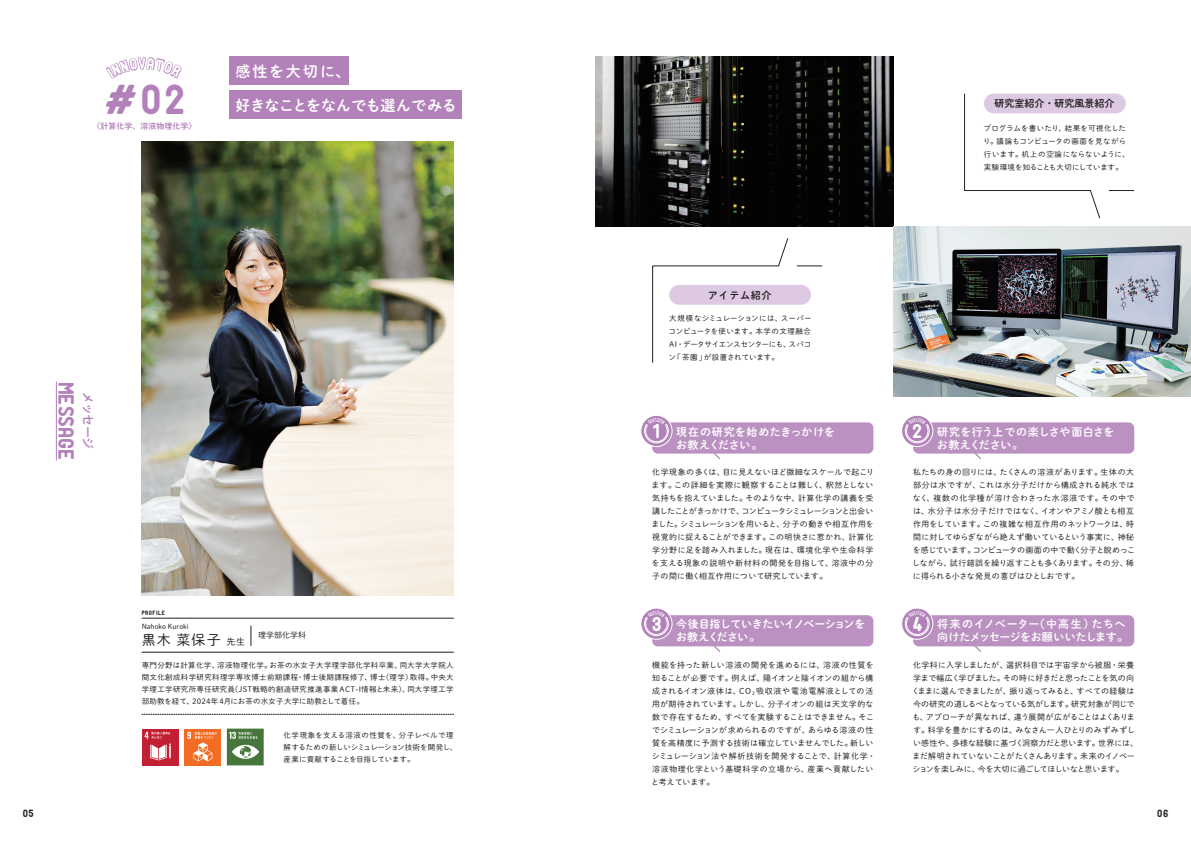
<style>
.page{position:relative;width:1191px;height:842px;background:#fff}
.page>*{position:absolute;margin:0;border:0;box-sizing:border-box;transform-origin:0 0}
.t1{font:40px "PTF NORDIC Round";color:#b281b9}
.t2{font:21px "PTF NORDIC Round";color:#b281b9}
.t3{font:19px "PTF NORDIC Round";color:#fff}
.t4{font:15px "Shuei M Go Std B";letter-spacing:-.005em;color:#fff}
.t5{font:14px "Shuei M Go Std L";color:#231f20}
.t6{font:12px "Shuei M Go Std B";letter-spacing:-.045em;color:#b281b9}
.t7{font:11px/13px "Shuei M Go Std B";letter-spacing:.005em;color:#fff}
.t8{font:11px/13px "Shuei M Go Std B";letter-spacing:-.045em;color:#fff}
.t9{font:11px/13px "Shuei M Go Std B";letter-spacing:-.015em;color:#fff}
.t10{font:11px/13px "Shuei M Go Std B";letter-spacing:.035em;color:#fff}
.t11{font:10px "Shuei M Go Std B";color:#231f20}
.t12{font:10px "PTF NORDIC Round";color:#231f20}
.t13{font:8px/13px "Shuei M Go Std L";color:#231f20;text-align:justify}
.t14{font:8px/13px "Shuei M Go Std L";letter-spacing:-.025em;color:#231f20}
.t15{font:8px/13px "Shuei M Go Std L";letter-spacing:.025em;color:#231f20}
.t16{font:8px "Shuei M Go Std B";color:#b281b9}
.t17{font:7.5px/13px "Shuei M Go Std L";letter-spacing:.015em;color:#231f20;text-align:justify}
.t18{font:7px "Shuei M Go Std L";color:#231f20}
.t19{font:6px "PTF NORDIC Round";letter-spacing:.08em;color:#231f20}
.s1{font-size:9px}
</style>
<div class="page">
<img style="left:142px;top:142px;width:312px;height:453px">
<img style="left:595px;top:57px;width:298px;height:170px">
<img style="left:893px;top:227px;width:298px;height:170px">
<hr style="left:56px;top:381px;width:1px;height:79px;background:#b281b9">
<div style="left:142px;top:729px;width:37px;height:36px;background:#c21f32"></div>
<svg style="left:145px;top:732px;width:26px;height:28px"></svg>
<div style="left:230px;top:57px;width:119px;height:28px;background:#b281b9"></div>
<div style="left:230px;top:91px;width:232px;height:28px;background:#b281b9"></div>
<hr style="left:142px;top:618px;width:311px;height:1px;background:#231f20">
<hr style="left:142px;top:652px;width:311px;height:1px;background:#231f20">
<svg style="left:142px;top:714px;width:311px;height:1px"></svg>
<svg style="left:251px;top:626px;width:1px;height:19px"></svg>
<div style="left:984px;top:94px;width:141px;height:19px;background:#dec9e2;border-radius:10px"></div>
<svg style="left:1109px;top:190px;width:24px;height:1px"></svg>
<svg style="left:964px;top:93px;width:136px;height:126px"></svg>
<div style="left:669px;top:285px;width:142px;height:20px;background:#dec9e2;border-radius:10px"></div>
<svg style="left:797px;top:265px;width:25px;height:1px"></svg>
<svg style="left:652px;top:238px;width:137px;height:125px"></svg>
<svg style="left:714px;top:454px;width:7px;height:6px"></svg>
<div style="left:652px;top:422px;width:221px;height:32px;background:#bb91c2;border-radius:6px"></div>
<svg style="left:641px;top:415px;width:31px;height:31px"></svg>
<div style="left:640px;top:415px;width:32px;height:32px;border:1px solid #fff;border-radius:50%"></div>
<div style="left:652px;top:615px;width:221px;height:31px;background:#bb91c2;border-radius:6px"></div>
<svg style="left:709px;top:646px;width:12px;height:6px"></svg>
<svg style="left:641px;top:608px;width:31px;height:31px"></svg>
<div style="left:640px;top:608px;width:32px;height:31px;border:1px solid #fff;border-radius:50%"></div>
<div style="left:913px;top:422px;width:221px;height:32px;background:#bb91c2;border-radius:6px"></div>
<svg style="left:970px;top:453px;width:12px;height:7px"></svg>
<svg style="left:901px;top:415px;width:32px;height:31px"></svg>
<div style="left:901px;top:415px;width:32px;height:32px;border:1px solid #fff;border-radius:50%"></div>
<svg style="left:970px;top:646px;width:12px;height:6px"></svg>
<div style="left:913px;top:615px;width:221px;height:31px;background:#bb91c2;border-radius:6px"></div>
<svg style="left:901px;top:608px;width:32px;height:31px"></svg>
<div style="left:901px;top:608px;width:32px;height:31px;border:1px solid #fff;border-radius:50%"></div>
<div style="left:227px;top:729px;width:37px;height:36px;background:#46763b"></div>
<svg style="left:232px;top:745px;width:27px;height:14px"></svg>
<svg style="left:229px;top:732px;width:29px;height:7px"></svg>
<div style="left:184px;top:729px;width:37px;height:36px;background:#f36c24"></div>
<svg style="left:187px;top:732px;width:30px;height:29px"></svg>
<svg style="left:644px;top:418px;width:24px;height:25px"></svg>
<svg style="left:644px;top:610px;width:24px;height:26px"></svg>
<svg style="left:905px;top:418px;width:24px;height:25px"></svg>
<svg style="left:905px;top:610px;width:24px;height:26px"></svg>
<h1 class="t1" style="left:104px;top:82px;width:83px">#02</h1>
<p class="t16" style="left:93px;top:120px;width:105px">〈計算化学、溶液物理化学〉</p>
<h3 class="t4" style="left:235px;top:60px;width:117px">感性を大切に、</h3>
<h3 class="t4" style="left:235px;top:94px;width:223px">好きなことをなんでも選んでみる</h3>
<h2 class="t2" style="left:75px;top:381px;width:80px;rotate:90deg">MESSAGE</h2>
<h3 class="t6" style="left:97px;top:392px;width:58px;rotate:90deg">メッセージ</h3>
<p class="t19" style="left:142px;top:610px;width:25px">PROFILE</p>
<p class="t18" style="left:142px;top:621px;width:48px">Nahoko Kuroki</p>
<h3 class="t5" style="left:142px;top:630px;width:105px">黒木 菜保子 <span class="s1">先生</span></h3>
<p class="t13" style="left:258px;top:628px;width:49px">理学部化学科</p>
<p class="t17" style="left:142px;top:659px;width:313px;line-height:12px">専門分野は計算化学、溶液物理化学。お茶の水女子大学理学部化学科卒業、同大学大学院人間文化創成科学研究科理学専攻博士前期課程・博士後期課程修了、博士（理学）取得。中央大学理工学研究所専任研究員（JST戦略的創造研究推進事業 ACT-I情報と未来）、同大学理工学部助教を経て、2024年 4月にお茶の水女子大学に助教として着任。</p>
<p class="t17" style="left:283px;top:729px;width:175px;line-height:12px;text-align:left">化学現象を支える溶液の性質を、分子レベルで理解するための新しいシミュレーション技術を開発し、産業に貢献することを目指しています。</p>
<p class="t11" style="left:708px;top:287px;width:65px">アイテム紹介</p>
<p class="t17" style="left:668px;top:311px;width:144px">大規模なシミュレーションには、スーパーコンピュータを使います。本学の文理融合AI・データサイエンスセンターにも、スパコン「茶園」が設置されています。</p>
<h3 class="t3" style="left:652px;top:423px;width:9px">1</h3>
<h3 class="t10" style="left:676px;top:425px;width:161px">現在の研究を始めたきっかけをお教えください。</h3>
<p class="t11" style="left:994px;top:96px;width:121px">研究室紹介・研究風景紹介</p>
<p class="t17" style="left:983px;top:121px;width:148px;text-align:left">プログラムを書いたり、結果を可視化したり。議論もコンピュータの画面を見ながら行います。机上の空論にならないように、実験環境を知ることも大切にしています。</p>
<h3 class="t3" style="left:912px;top:423px;width:12px">2</h3>
<h3 class="t9" style="left:937px;top:425px;width:179px">研究を行う上での楽しさや面白さをお教えください。</h3>
<p class="t13" style="left:651px;top:465px;width:224px">化学現象の多くは、目に見えないほど微細なスケールで起こります。この詳細を実際に観察することは難しく、釈然としない気持ちを抱えていました。そのような中、計算化学の講義を受講したことがきっかけで、コンピュータシミュレーションと出会いました。シミュレーションを用いると、分子の動きや相互作用を視覚的に捉えることができます。この明快さに惹かれ、計算化学分野に足を踏み入れました。現在は、環境化学や生命科学を支える現象の説明や新材料の開発を目指して、溶液中の分子の間に働く相互作用について研究しています。</p>
<p class="t13" style="left:912px;top:465px;width:224px">私たちの身の回りには、たくさんの溶液があります。生体の大部分は水ですが、これは水分子だけから構成される純水ではなく、複数の化学種が溶け合わさった水溶液です。その中では、水分子は水分子だけではなく、イオンやアミノ酸とも相互作用をしています。この複雑な相互作用のネットワークは、時間に対してゆらぎながら絶えず働いているという事実に、神秘を感じています。コンピュータの画面の中で動く分子と睨めっこしながら、試行錯誤を繰り返すことも多くあります。その分、稀に得られる小さな発見の喜びはひとしおです。</p>
<h3 class="t3" style="left:652px;top:615px;width:11px">3</h3>
<h3 class="t8" style="left:676px;top:617px;width:191px">今後目指していきたいイノベーションをお教えください。</h3>
<h3 class="t3" style="left:912px;top:615px;width:11px">4</h3>
<h3 class="t7" style="left:937px;top:617px;width:192px">将来のイノベーター（中高生）たちへ向けたメッセージをお願いいたします。</h3>
<p class="t15" style="left:651px;top:658px;width:225px">機能を持った新しい溶液の開発を進めるには、溶液の性質を知ることが必要です。例えば、陽イオンと陰イオンの組から構成されるイオン液体は、CO <sub>2</sub> 吸収液や電池電解液としての活用が期待されています。しかし、分子イオンの組は天文学的な数で存在するため、すべてを実験することはできません。そこでシミュレーションが求められるのですが、あらゆる溶液の性質を高精度に予測する技術は確立していませんでした。新しいシミュレーション法や解析技術を開発することで、計算化学・溶液物理化学という基礎科学の立場から、産業へ貢献したいと考えています。</p>
<p class="t14" style="left:912px;top:658px;width:228px">化学科に入学しましたが、選択科目では宇宙学から被服・栄養学まで幅広く学びました。その時に好きだと思ったことを気の向くままに選んできましたが、振り返ってみると、すべての経験は今の研究の道しるべとなっている気がします。研究対象が同じでも、アプローチが異なれば、違う展開が広がることはよくあります。科学を豊かにするのは、みなさん一人ひとりのみずみずしい感性や、多様な経験に基づく洞察力だと思います。世界には、まだ解明されていないことがたくさんあります。未来のイノベーションを楽しみに、今を大切に過ごしてほしいなと思います。</p>
<p class="t12" style="left:23px;top:809px;width:13px">05</p>
<p class="t12" style="left:1157px;top:809px;width:12px">06</p>
</div>
